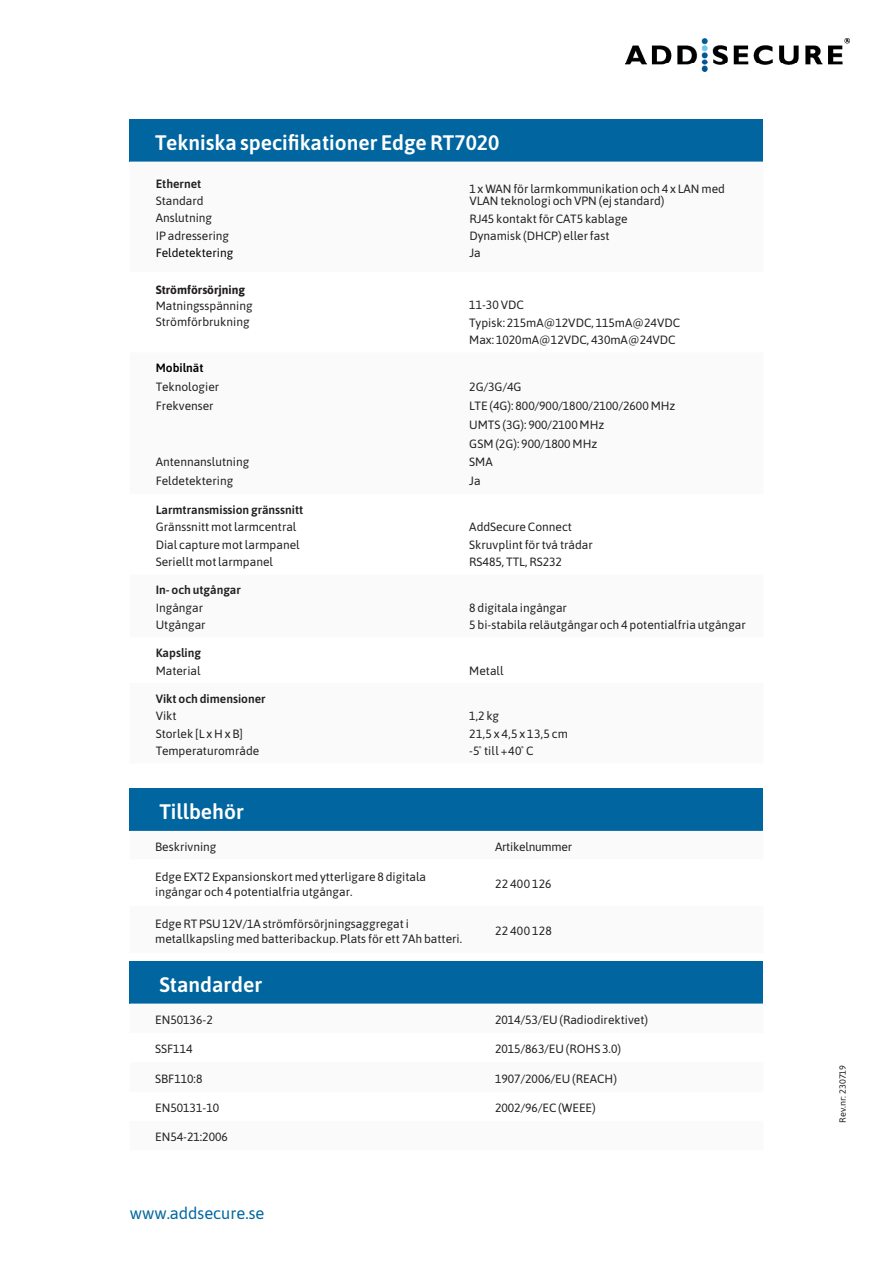
<style>
.page{position:relative;width:893px;height:1263px;background:#fff}
.page>*{position:absolute;margin:0;border:0;box-sizing:border-box;transform-origin:0 0}
.t1{font:600 21px "Asap";color:#fff}
.t2{font:16.5px "Asap";color:#01669f}
.t3{font:12px/15px "Asap";color:#231f20}
.t4{font:600 12px "Asap";color:#231f20}
.t5{font:700 12px "Asap";color:#231f20}
.t6{font:12px "Asap";color:#000001}
.t7{font:12px "Asap";letter-spacing:-.02em;color:#231f20}
.t8{font:600 12px "Asap";color:#000001}
.t9{font:9px "Asap";color:#231f20}
</style>
<div class="page">
<img style="left:625px;top:38px;width:224px;height:34px">
<div style="left:130px;top:119px;width:633px;height:43px;background:#01669f"></div>
<div style="left:130px;top:788px;width:633px;height:43px;background:#01669f"></div>
<div style="left:130px;top:961px;width:633px;height:42px;background:#01669f"></div>
<svg style="left:130px;top:1003px;width:633px;height:1px"></svg>
<p class="t1" style="left:155px;top:128px;width:346px">Tekniska specifikationer Edge RT7020</p>
<p class="t4" style="left:156px;top:175px;width:47px">Ethernet</p>
<p class="t3" style="left:156px;top:193px;width:49px">Standard</p>
<p class="t3" style="left:156px;top:210px;width:58px">Anslutning</p>
<p class="t3" style="left:156px;top:227px;width:75px">IP adressering</p>
<p class="t6" style="left:156px;top:245px;width:79px">Feldetektering</p>
<p class="t5" style="left:156px;top:281px;width:91px">Strömförsörjning</p>
<p class="t3" style="left:156px;top:298px;width:98px">Matningsspänning</p>
<p class="t3" style="left:156px;top:313px;width:95px">Strömförbrukning</p>
<p class="t3" style="left:469px;top:182px;width:257px;line-height:12px">1 x WAN för larmkommunikation och 4 x LAN med<br>VLAN teknologi och VPN (ej standard)</p>
<p class="t3" style="left:469px;top:210px;width:160px">RJ45 kontakt för CAT5 kablage</p>
<p class="t3" style="left:469px;top:228px;width:142px">Dynamisk (DHCP) eller fast</p>
<p class="t3" style="left:469px;top:245px;width:13px">Ja</p>
<p class="t3" style="left:469px;top:297px;width:56px">11-30 VDC</p>
<p class="t3" style="left:469px;top:314px;width:212px">Typisk: 215mA@12VDC, 115mA@24VDC</p>
<p class="t3" style="left:469px;top:332px;width:208px">Max: 1020mA@12VDC, 430mA@24VDC</p>
<p class="t8" style="left:156px;top:359px;width:49px">Mobilnät</p>
<p class="t3" style="left:156px;top:379px;width:65px">Teknologier</p>
<p class="t3" style="left:156px;top:397px;width:59px">Frekvenser</p>
<p class="t3" style="left:156px;top:454px;width:95px">Antennanslutning</p>
<p class="t3" style="left:156px;top:473px;width:79px">Feldetektering</p>
<p class="t4" style="left:156px;top:501px;width:149px">Larmtransmission gränssnitt</p>
<p class="t3" style="left:156px;top:519px;width:142px">Gränssnitt mot larmcentral</p>
<p class="t3" style="left:156px;top:536px;width:146px">Dial capture mot larmpanel</p>
<p class="t3" style="left:156px;top:553px;width:119px">Seriellt mot larmpanel</p>
<p class="t4" style="left:156px;top:582px;width:87px">In- och utgångar</p>
<p class="t3" style="left:156px;top:599px;width:49px">Ingångar</p>
<p class="t3" style="left:156px;top:617px;width:51px">Utgångar</p>
<p class="t3" style="left:469px;top:379px;width:54px">2G/3G/4G</p>
<p class="t3" style="left:469px;top:397px;width:208px">LTE (4G): 800/900/1800/2100/2600 MHz</p>
<p class="t3" style="left:469px;top:416px;width:137px">UMTS (3G): 900/2100 MHz</p>
<p class="t3" style="left:469px;top:435px;width:130px">GSM (2G): 900/1800 MHz</p>
<p class="t3" style="left:469px;top:454px;width:25px">SMA</p>
<p class="t3" style="left:469px;top:473px;width:13px">Ja</p>
<p class="t3" style="left:469px;top:519px;width:104px">AddSecure Connect</p>
<p class="t3" style="left:469px;top:536px;width:125px">Skruvplint för två trådar</p>
<p class="t3" style="left:469px;top:553px;width:94px">RS485, TTL, RS232</p>
<p class="t3" style="left:469px;top:599px;width:99px">8 digitala ingångar</p>
<p class="t3" style="left:469px;top:617px;width:278px">5 bi-stabila reläutgångar och 4 potentialfria utgångar</p>
<p class="t4" style="left:156px;top:645px;width:47px">Kapsling</p>
<p class="t3" style="left:156px;top:662px;width:46px">Material</p>
<p class="t3" style="left:469px;top:662px;width:36px">Metall</p>
<p class="t4" style="left:156px;top:690px;width:111px">Vikt och dimensioner</p>
<p class="t3" style="left:156px;top:708px;width:22px">Vikt</p>
<p class="t3" style="left:156px;top:725px;width:89px">Storlek [L x H x B]</p>
<p class="t3" style="left:156px;top:742px;width:105px">Temperaturområde</p>
<p class="t3" style="left:469px;top:708px;width:31px">1,2 kg</p>
<p class="t3" style="left:469px;top:725px;width:100px">21,5 x 4,5 x 13,5 cm</p>
<p class="t3" style="left:469px;top:742px;width:66px">-5̊ till +40̊ C</p>
<p class="t1" style="left:159px;top:797px;width:86px">Tillbehör</p>
<p class="t3" style="left:155px;top:838px;width:63px">Beskrivning</p>
<p class="t7" style="left:495px;top:838px;width:79px">Artikelnummer</p>
<p class="t3" style="left:155px;top:868px;width:272px">Edge EXT2 Expansionskort med ytterligare 8 digitala ingångar och 4 potentialfria utgångar.</p>
<p class="t3" style="left:495px;top:876px;width:58px">22 400 126</p>
<p class="t3" style="left:155px;top:915px;width:308px">Edge RT PSU 12V/1A strömförsörjningsaggregat i metallkapsling med batteribackup. Plats för ett 7Ah batteri.</p>
<p class="t3" style="left:495px;top:923px;width:58px">22 400 128</p>
<p class="t1" style="left:159px;top:970px;width:104px">Standarder</p>
<p class="t3" style="left:155px;top:1011px;width:59px">EN50136-2</p>
<p class="t3" style="left:495px;top:1011px;width:154px">2014/53/EU (Radiodirektivet)</p>
<p class="t3" style="left:155px;top:1041px;width:39px">SSF114</p>
<p class="t3" style="left:495px;top:1041px;width:127px">2015/863/EU (ROHS 3.0)</p>
<p class="t3" style="left:155px;top:1070px;width:49px">SBF110:8</p>
<p class="t3" style="left:495px;top:1070px;width:123px">1907/2006/EU (REACH)</p>
<p class="t3" style="left:155px;top:1099px;width:65px">EN50131-10</p>
<p class="t3" style="left:495px;top:1099px;width:102px">2002/96/EC (WEEE)</p>
<p class="t3" style="left:155px;top:1129px;width:74px">EN54-21:2006</p>
<p class="t2" style="left:130px;top:1201px;width:136px">www.addsecure.se</p>
<p class="t9" style="left:836px;top:1123px;width:59px;rotate:-90deg">Rev.nr: 230719</p>
</div>
